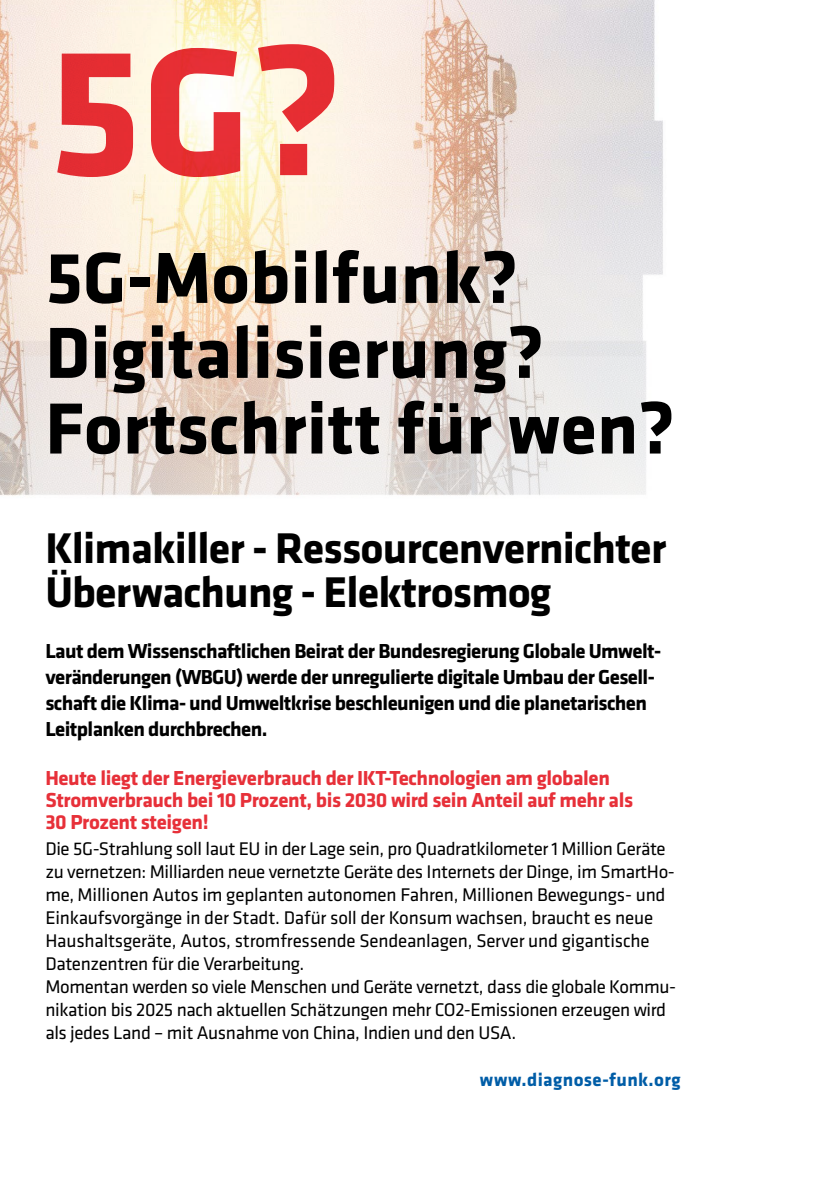
<style>
.page{position:relative;width:834px;height:1191px;background:#fff}
.page>*{position:absolute;margin:0;border:0;box-sizing:border-box;transform-origin:0 0}
.t1{font:700 188px "Klavika Basic";color:#e73039}
.t2{font:700 75px/75.2px "Klavika Basic";color:#000}
.t3{font:700 44.4px/44px "Klavika Basic";letter-spacing:-.02em;color:#000}
.t4{font:700 21px/26px "Klavika Basic";letter-spacing:-.03em;color:#000}
.t5{font:700 21px/22px "Klavika Basic";letter-spacing:-.02em;color:#e73039}
.t6{font:19px/23px "Klavika Basic";letter-spacing:-.02em;color:#000}
.t7{font:700 19px "Klavika Basic";letter-spacing:.02em;color:#005da7}
</style>
<div class="page">
<img style="left:0;top:0;width:663px;height:496px">
<h1 class="t1" style="left:48px;top:-23px;width:296px">5G?</h1>
<h2 class="t2" style="left:45px;top:237px;width:630px">5G-Mobilfunk?<br>Digitalisierung?<br>Fortschritt für wen?</h2>
<h3 class="t3" style="left:45px;top:524px;width:622px">Klimakiller - Ressourcenvernichter<br>Überwachung - Elektrosmog</h3>
<p class="t4" style="left:45px;top:636px;width:617px">Laut dem Wissenschaftlichen Beirat der Bundesregierung Globale Umwelt&shy;veränderungen (WBGU) werde der unregulierte digitale Umbau der Gesell&shy;schaft die Klima- und Umweltkrise beschleunigen und die planetarischen Leitplanken durchbrechen.</p>
<p class="t5" style="left:45px;top:766px;width:589px">Heute liegt der Energieverbrauch der IKT-Technologien am globalen<br>Stromverbrauch bei 10 Prozent, bis 2030 wird sein Anteil auf mehr als<br>30 Prozent steigen!</p>
<p class="t6" style="left:45px;top:836px;width:632px">Die 5G-Strahlung soll laut EU in der Lage sein, pro Quadratkilometer 1 Million Geräte zu vernetzen: Milliarden neue vernetzte Geräte des Internets der Dinge, im SmartHo&shy;me, Millionen Autos im geplanten autonomen Fahren, Millionen Bewegungs- und Einkaufsvorgänge in der Stadt. Dafür soll der Konsum wachsen, braucht es neue Haushaltsgeräte, Autos, stromfressende Sendeanlagen, Server und gigantische Datenzentren für die Verarbeitung.<br>Momentan werden so viele Menschen und Geräte vernetzt, dass die globale Kommu&shy;nikation bis 2025 nach aktuellen Schätzungen mehr CO2-Emissionen erzeugen wird als jedes Land – mit Ausnahme von China, Indien und den USA.</p>
<p class="t7" style="left:480px;top:1066px;width:202px">www.diagnose-funk.org</p>
</div>
